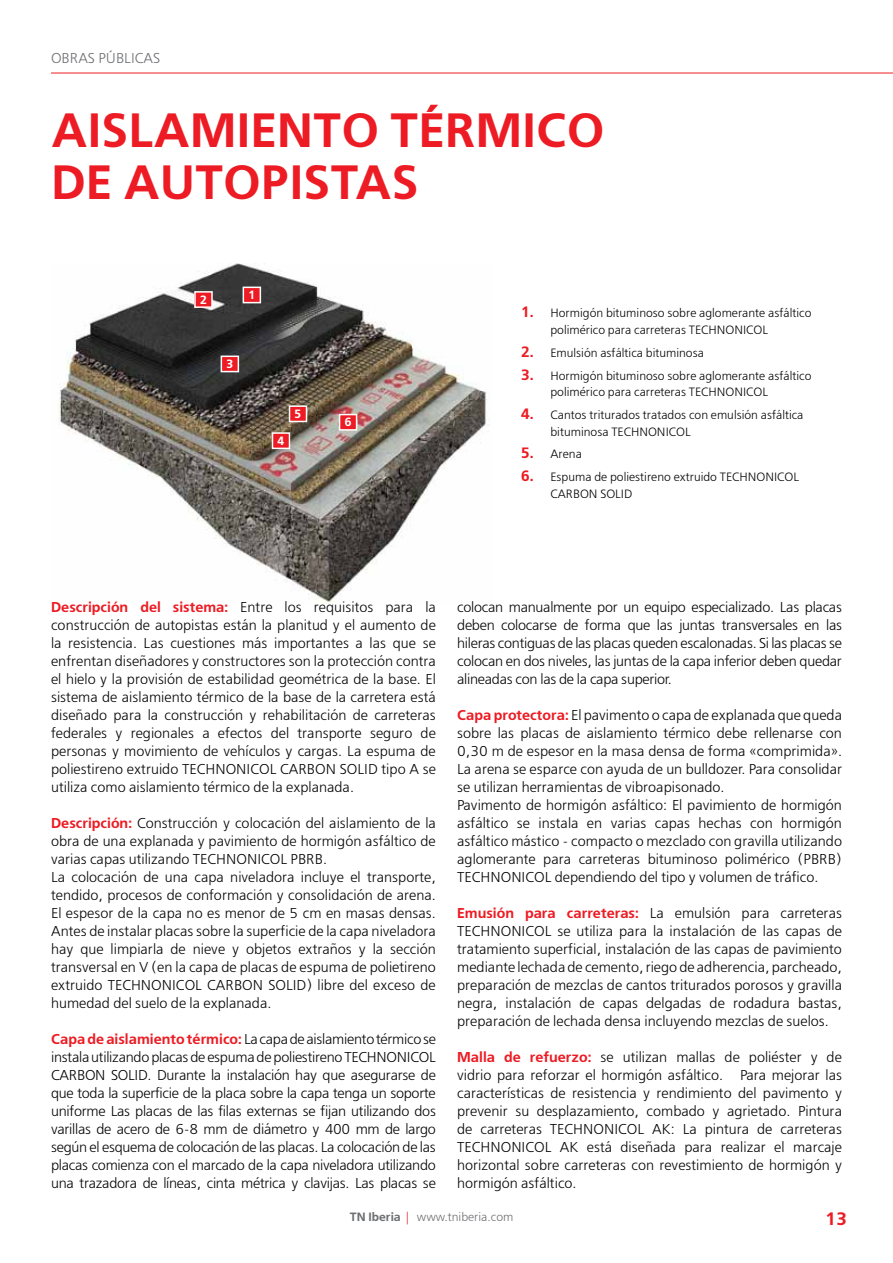
<style>
.page{position:relative;width:893px;height:1263px;background:#fff}
.page>*{position:absolute;margin:0;border:0;box-sizing:border-box;transform-origin:0 0}
.t1{font:600 48px/52.5px "Free Set";letter-spacing:.01em;color:#ed1b23}
.t2{font:600 18px "Free Set";color:#ed1b23}
.t3{font:300 14.25px/18px "Free Set";color:#000;text-align:justify}
.t4{font:300 14.25px "Free Set";color:#6d6e71}
.t5{font:300 12px/16.5px "Free Set";color:#000}
.t6{font:300 12px "Free Set";color:#6d6e71}
.t7{font:600 12px "Free Set";color:#fff}
.s1{font-weight:600;font-size:15px;color:#ed1b23}
.s2{font-weight:600;color:#ed1b23}
.s3{font-weight:600}
.s4{color:#ed1b23}
</style>
<div class="page">
<hr style="left:51px;top:73px;width:842px;height:1px;background:#ed1b23">
<img style="left:58px;top:264px;width:432px;height:340px">
<div style="left:243px;top:287px;width:17px;height:16px;background:#ed1b23"></div>
<div style="left:243px;top:287px;width:18px;height:16px;border:2px solid #fff"></div>
<div style="left:195px;top:292px;width:17px;height:15px;background:#ed1b23"></div>
<div style="left:194px;top:291px;width:19px;height:17px;border:2px solid #fff"></div>
<div style="left:221px;top:356px;width:17px;height:16px;background:#ed1b23"></div>
<div style="left:221px;top:356px;width:18px;height:16px;border:2px solid #fff"></div>
<div style="left:289px;top:406px;width:17px;height:15px;background:#ed1b23"></div>
<div style="left:289px;top:405px;width:18px;height:17px;border:2px solid #fff"></div>
<div style="left:340px;top:415px;width:17px;height:15px;background:#ed1b23"></div>
<div style="left:339px;top:414px;width:18px;height:17px;border:2px solid #fff"></div>
<div style="left:272px;top:433px;width:17px;height:15px;background:#ed1b23"></div>
<div style="left:272px;top:432px;width:18px;height:17px;border:2px solid #fff"></div>
<p class="t4" style="left:51px;top:50px;width:111px">OBRAS PÚBLICAS</p>
<h1 class="t1" style="left:51px;top:105px;width:555px">AISLAMIENTO TÉRMICO<br>DE AUTOPISTAS</h1>
<p class="t7" style="left:200px;top:292px;width:9px">2</p>
<p class="t7" style="left:248px;top:288px;width:9px">1</p>
<p class="t7" style="left:226px;top:357px;width:9px">3</p>
<p class="t7" style="left:277px;top:434px;width:9px">4</p>
<p class="t7" style="left:294px;top:407px;width:9px">5</p>
<p class="t7" style="left:344px;top:415px;width:9px">6</p>
<p class="t5" style="left:550px;top:305px;width:262px;text-indent:-30px"><span class="s1">1.</span> Hormigón bituminoso sobre aglomerante asfáltico polimérico para carreteras TECHNONICOL</p>
<p class="t5" style="left:521px;top:345px;width:185px"><span class="s1">2.</span> Emulsión asfáltica bituminosa</p>
<p class="t5" style="left:550px;top:368px;width:262px;text-indent:-30px"><span class="s1">3.</span> Hormigón bituminoso sobre aglomerante asfáltico polimérico para carreteras TECHNONICOL</p>
<p class="t5" style="left:550px;top:407px;width:254px;text-indent:-30px"><span class="s1">4.</span> Cantos triturados tratados con emulsión asfáltica bituminosa TECHNONICOL</p>
<p class="t5" style="left:521px;top:446px;width:63px"><span class="s1">5.</span> Arena</p>
<p class="t5" style="left:550px;top:469px;width:250px;text-indent:-30px"><span class="s1">6.</span> Espuma de poliestireno extruido TECHNONICOL<br>CARBON SOLID</p>
<p class="t3" style="left:51px;top:598px;width:386px"><span class="s2">Descripción del sistema:</span> Entre los requisitos para la construcción de autopistas están la planitud y el aumento de la resistencia. Las cuestiones más importantes a las que se enfrentan diseñadores y constructores son la protección contra el hielo y la provisión de estabilidad geométrica de la base. El sistema de aislamiento térmico de la base de la carretera está diseñado para la construcción y rehabilitación de carreteras federales y regionales a efectos del transporte seguro de personas y movimiento de vehículos y cargas. La espuma de poliestireno extruido TECHNONICOL CARBON SOLID tipo A se utiliza como aislamiento térmico de la explanada.</p>
<p class="t3" style="left:51px;top:814px;width:386px;text-align:left"><span class="s2">Descripción:</span> Construcción y colocación del aislamiento de la obra de una explanada y pavimiento de hormigón asfáltico de varias capas utilizando TECHNONICOL PBRB.<br>La colocación de una capa niveladora incluye el transporte, tendido, procesos de conformación y consolidación de arena.<br>El espesor de la capa no es menor de 5 cm en masas densas.<br>Antes de instalar placas sobre la superficie de la capa niveladora hay que limpiarla de nieve y objetos extraños y la sección transversal en V (en la capa de placas de espuma de polietireno extruido TECHNONICOL CARBON SOLID) libre del exceso de humedad del suelo de la explanada.</p>
<p class="t3" style="left:51px;top:1030px;width:386px"><span class="s2">Capa de aislamiento térmico:</span> La capa de aislamiento térmico se instala utilizando placas de espuma de poliestireno TECHNONICOL CARBON SOLID. Durante la instalación hay que asegurarse de que toda la superficie de la placa sobre la capa tenga un soporte uniforme Las placas de las filas externas se fijan utilizando dos varillas de acero de 6-8 mm de diámetro y 400 mm de largo según el esquema de colocación de las placas. La colocación de las placas comienza con el marcado de la capa niveladora utilizando una trazadora de líneas, cinta métrica y clavijas. Las placas se</p>
<p class="t3" style="left:457px;top:598px;width:386px">colocan manualmente por un equipo especializado. Las placas deben colocarse de forma que las juntas transversales en las hileras contiguas de las placas queden escalonadas. Si las placas se colocan en dos niveles, las juntas de la capa inferior deben quedar alineadas con las de la capa superior.</p>
<p class="t3" style="left:457px;top:706px;width:386px;text-align:left"><span class="s2">Capa protectora:</span> El pavimento o capa de explanada que queda sobre las placas de aislamiento térmico debe rellenarse con 0,30 m de espesor en la masa densa de forma «comprimida».<br>La arena se esparce con ayuda de un bulldozer. Para consolidar se utilizan herramientas de vibroapisonado.<br>Pavimento de hormigón asfáltico: El pavimiento de hormigón asfáltico se instala en varias capas hechas con hormigón asfáltico mástico - compacto o mezclado con gravilla utilizando aglomerante para carreteras bituminoso polimérico (PBRB)<br>TECHNONICOL dependiendo del tipo y volumen de tráfico.</p>
<p class="t3" style="left:457px;top:904px;width:386px"><span class="s2">Emusión para carreteras:</span> La emulsión para carreteras TECHNONICOL se utiliza para la instalación de las capas de tratamiento superficial, instalación de las capas de pavimiento mediante lechada de cemento, riego de adherencia, parcheado, preparación de mezclas de cantos triturados porosos y gravilla negra, instalación de capas delgadas de rodadura bastas, preparación de lechada densa incluyendo mezclas de suelos.</p>
<p class="t3" style="left:457px;top:1048px;width:386px"><span class="s2">Malla de refuerzo:</span> se utilizan mallas de poliéster y de vidrio para reforzar el hormigón asfáltico. Para mejorar las características de resistencia y rendimiento del pavimento y prevenir su desplazamiento, combado y agrietado. Pintura de carreteras TECHNONICOL AK: La pintura de carreteras TECHNONICOL AK está diseñada para realizar el marcaje horizontal sobre carreteras con revestimiento de hormigón y hormigón asfáltico.</p>
<p class="t6" style="left:350px;top:1210px;width:165px"><span class="s3">TN Iberia</span> <span class="s4">|</span> www.tniberia.com</p>
<p class="t2" style="left:825px;top:1208px;width:24px">13</p>
</div>
